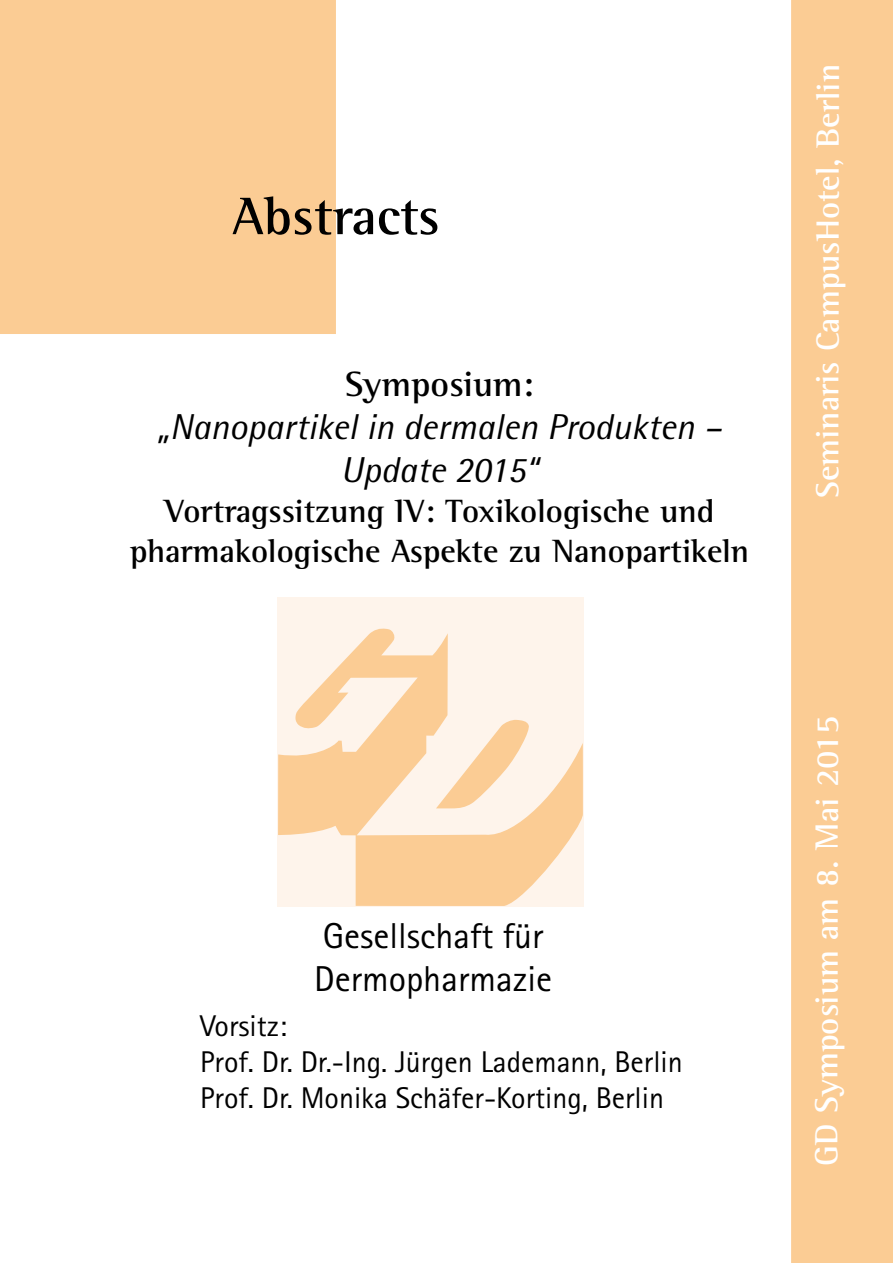
<style>
.page{position:relative;width:893px;height:1263px;background:#fff}
.page>*{position:absolute;margin:0;border:0;box-sizing:border-box;transform-origin:0 0}
.t1{font:700 54px "Agfa Rotis Semi Serif";color:#000}
.t2{font:italic 36px/43.2px "Agfa Rotis Semisans";color:#000;text-align:center}
.t3{font:36px/43.2px "Agfa Rotis Sans Serif";color:#000}
.t4{font:700 36px "Agfa Rotis Semi Serif";color:#000}
.t5{font:700 33px/39.6px "Agfa Rotis Semi Serif";color:#000;text-align:center}
.t6{font:700 33px "Agfa Rotis Semi Serif";color:#fff}
.t7{font:30px/36px "Agfa Rotis Sans Serif";color:#000}
</style>
<div class="page">
<div style="left:0;top:0;width:336px;height:334px;background:#fbcc94"></div>
<div style="left:791px;top:0;width:102px;height:1263px;background:#fbcc94"></div>
<div style="left:277px;top:597px;width:307px;height:310px;background:#fef4eb"></div>
<svg style="left:278px;top:628px;width:305px;height:278px"></svg>
<svg style="left:436px;top:719px;width:94px;height:89px"></svg>
<h1 class="t1" style="left:232px;top:184px;width:209px">Abstracts</h1>
<p class="t4" style="left:345px;top:362px;width:190px">Symposium:</p>
<p class="t2" style="left:157px;top:405px;width:566px">„Nanopartikel in dermalen Produkten –<br>Update 2015“</p>
<p class="t5" style="left:130px;top:491px;width:621px">Vortragssitzung IV: Toxikologische und pharmakologische Aspekte zu Nanopartikeln</p>
<p class="t3" style="left:314px;top:914px;width:239px">Gesellschaft für<br>Dermopharmazie</p>
<p class="t7" style="left:200px;top:1007px;width:484px">Vorsitz:<br>Prof. Dr. Dr.-Ing. Jürgen Lademann, Berlin<br>Prof. Dr. Monika Schäfer-Korting, Berlin</p>
<p class="t6" style="left:808px;top:498px;width:435px;rotate:-90deg">Seminaris CampusHotel, Berlin</p>
<p class="t6" style="left:807px;top:1166px;width:452px;rotate:-90deg">GD Symposium am 8. Mai 2015</p>
</div>
